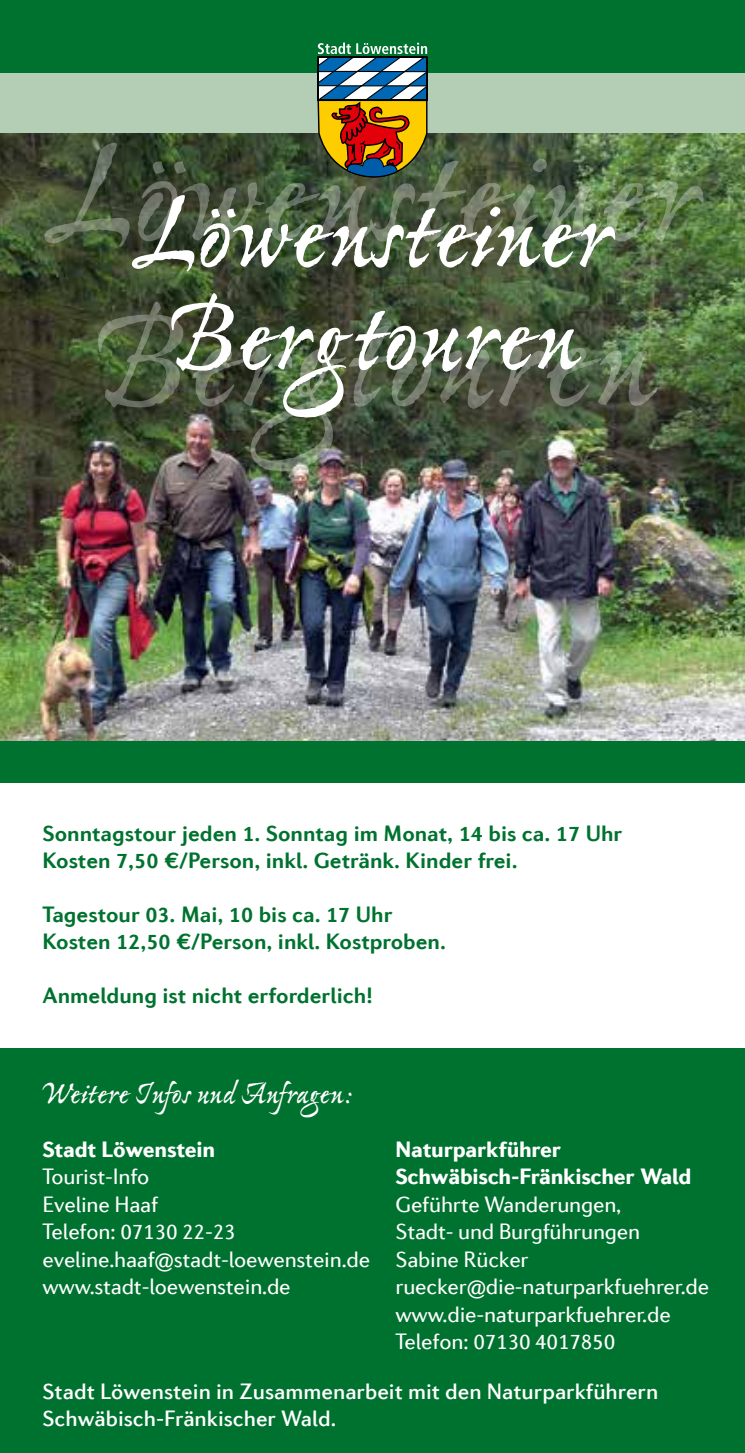
<style>
.page{position:relative;width:745px;height:1453px;background:#fff}
.page>*{position:absolute;margin:0;border:0;box-sizing:border-box;transform-origin:0 0}
.t1{font:700 150px/165px "Ex Ponto Pro";letter-spacing:-.005em;color:#fff}
.t2{font:700 110px/102.5px "Ex Ponto Pro";letter-spacing:-.005em;color:#fff}
.t3{font:700 32.5px "Ex Ponto Pro";letter-spacing:-.015em;color:#fff}
.t4{font:22.5px/27.5px "Diverda Sans Com";letter-spacing:-.01em;color:#fff}
.t5{font:700 22.5px/27px "Diverda Sans Com";color:#00722f}
.t6{font:500 22.5px/27px "Diverda Sans Com";color:#fff}
.t7{font:900 22.5px/27.5px "Diverda Sans Com";letter-spacing:-.01em;color:#fff}
</style>
<div class="page">
<div style="left:0;top:0;width:744px;height:1453px;background:#00722f"></div>
<div style="left:0;top:73px;width:744px;height:60px;background:#b4ceb6"></div>
<div style="left:0;top:783px;width:744px;height:264px;background:#fff"></div>
<img style="left:0;top:133px;width:744px;height:608px">
<svg style="left:317px;top:43px;width:110px;height:135px;background:#83774e"></svg>
<h1 class="t1" style="left:46px;top:122px;width:654px">Löwensteiner<br>Bergtouren</h1>
<h2 class="t2" style="left:133px;top:189px;width:480px">Löwensteiner<br>Bergtouren</h2>
<p class="t5" style="left:43px;top:820px;width:581px">Sonntagstour jeden 1. Sonntag im Monat, 14 bis ca. 17 Uhr<br>Kosten 7,50 €/Person, inkl. Getränk. Kinder frei.</p>
<p class="t5" style="left:43px;top:901px;width:404px">Tagestour 03. Mai, 10 bis ca. 17 Uhr<br>Kosten 12,50 €/Person, inkl. Kostproben.</p>
<p class="t5" style="left:43px;top:982px;width:332px">Anmeldung ist nicht erforderlich!</p>
<h3 class="t3" style="left:43px;top:1073px;width:312px">Weitere Infos und Anfragen:</h3>
<p class="t7" style="left:43px;top:1135px;width:174px">Stadt Löwenstein</p>
<p class="t4" style="left:43px;top:1163px;width:329px">Tourist-Info<br>Eveline Haaf<br>Telefon: 07130 22-23 eveline.haaf@stadt-loewenstein.de www.stadt-loewenstein.de</p>
<p class="t7" style="left:395px;top:1135px;width:297px">Naturparkführer<br>Schwäbisch-Fränkischer Wald</p>
<p class="t4" style="left:395px;top:1190px;width:315px">Geführte Wanderungen,<br>Stadt- und Burgführungen<br>Sabine Rücker ruecker@die-naturparkfuehrer.de www.die-naturparkfuehrer.de<br>Telefon: 07130 4017850</p>
<p class="t6" style="left:43px;top:1378px;width:617px">Stadt Löwenstein in Zusammenarbeit mit den Naturparkführern<br>Schwäbisch-Fränkischer Wald.</p>
</div>
